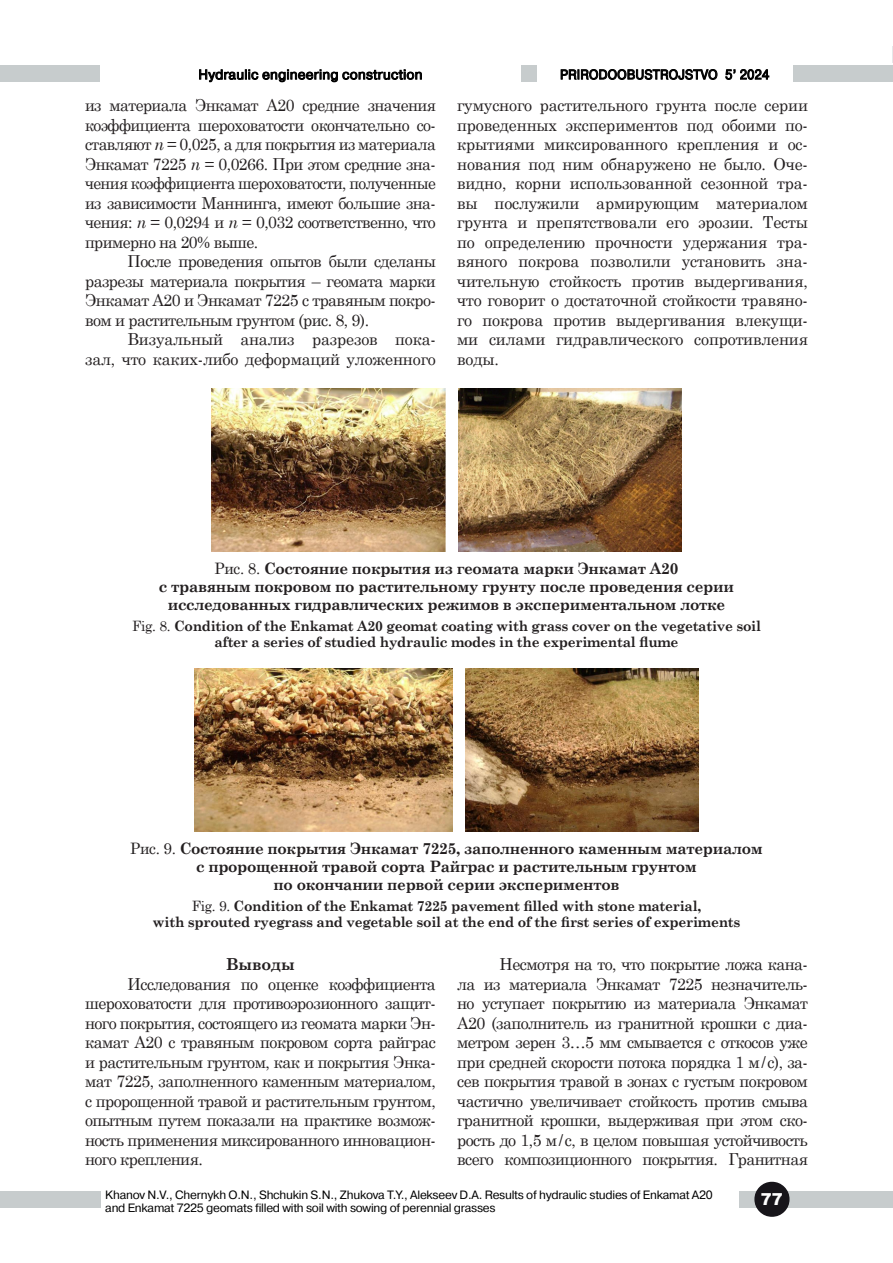
<style>
.page{position:relative;width:893px;height:1263px;background:#fff}
.page>*{position:absolute;margin:0;border:0;box-sizing:border-box;transform-origin:0 0}
.t1{font:16.5px/19.5px "Century Schoolbook";letter-spacing:-.035em;color:#231f20;text-align:justify}
.t2{font:16.5px/19.5px "Century Schoolbook";letter-spacing:-.035em;color:#231f20;text-align:justify;scale:.96 1}
.t3{font:16.5px/19.5px "Century Schoolbook";letter-spacing:-.01em;color:#231f20;text-align:right}
.t4{font:700 16.5px "Century Schoolbook";color:#231f20}
.t5{font:900 16.5px "Arial";color:#fff}
.t6{font:700 15.75px/18px "Century Schoolbook";letter-spacing:-.02em;color:#231f20;text-align:center}
.t7{font:700 14.25px/16.5px "Century Schoolbook";letter-spacing:-.02em;color:#231f20;text-align:center}
.t8{font:13.5px "Pragmatica C";letter-spacing:.02em;color:#000}
.t9{font:13.5px "Pragmatica C";letter-spacing:.02em;color:#000;scale:.91 1}
.t10{font:12px/12.8px "Pragmatica C";letter-spacing:-.02em;color:#000}
.s1{font-style:italic}
.s2{font-weight:400}
</style>
<div class="page">
<div style="left:0;top:65px;width:893px;height:16px;background:#c7cccd"></div>
<div style="left:537px;top:65px;width:255px;height:16px;background:#fff"></div>
<svg style="left:561px;top:69px;width:157px;height:11px"></svg>
<svg style="left:725px;top:69px;width:44px;height:11px"></svg>
<div style="left:0;top:1192px;width:893px;height:16px;background:#c7cccd"></div>
<svg style="left:754px;top:1181px;width:36px;height:36px"></svg>
<div style="left:100px;top:65px;width:421px;height:16px;background:#fff"></div>
<svg style="left:199px;top:69px;width:223px;height:13px"></svg>
<svg style="left:892px;top:46px;width:1px;height:16px"></svg>
<div style="left:101px;top:1182px;width:637px;height:36px;background:#fff"></div>
<img style="left:211px;top:389px;width:234px;height:163px">
<img style="left:458px;top:389px;width:224px;height:163px">
<img style="left:195px;top:669px;width:257px;height:162px">
<img style="left:465px;top:669px;width:233px;height:162px">
<p class="t8" style="left:198px;top:67px;width:226px">Hydraulic engineering construction</p>
<p class="t2" style="left:85px;top:94px;width:367px">из материала Энкамат А20 средние значения коэффициента шероховатости окончательно со&shy;ставляют <span class="s1">n</span> = 0,025, а для покрытия из материала Энкамат 7225 <span class="s1">n</span> = 0,0266. При этом средние зна&shy;чения коэффициента шероховатости, полученные из зависимости Маннинга, имеют большие зна&shy;чения: <span class="s1">n</span> = 0,0294 и <span class="s1">n</span> = 0,032 соответственно, что примерно на 20% выше.</p>
<p class="t1" style="left:85px;top:250px;width:352px;text-indent:43px">После проведения опытов были сделаны разрезы материала покрытия – геомата марки Энкамат А20 и Энкамат 7225 с травяным покро&shy;вом и растительным грунтом (рис. 8, 9).</p>
<p class="t3" style="left:85px;top:328px;width:352px">Визуальный анализ разрезов пока-<br>зал, что каких-либо деформаций уложенного</p>
<p class="t9" style="left:560px;top:67px;width:231px">PRIRODOOBUSTROJSTVO 5’ 2024</p>
<p class="t1" style="left:457px;top:94px;width:352px">гумусного растительного грунта после серии проведенных экспериментов под обоими по&shy;крытиями миксированного крепления и ос&shy;нования под ним обнаружено не было. Оче&shy;видно, корни использованной сезонной тра&shy;вы послужили армирующим материалом грунта и препятствовали его эрозии. Тесты по определению прочности удержания тра&shy;вяного покрова позволили установить зна&shy;чительную стойкость против выдергивания, что говорит о достаточной стойкости травяно&shy;го покрова против выдергивания влекущи&shy;ми силами гидравлического сопротивления воды.</p>
<p class="t6" style="left:159px;top:559px;width:577px"><span class="s2">Рис. 8.</span> Состояние покрытия из геомата марки Энкамат А20<br>с травяным покровом по растительному грунту после проведения серии исследованных гидравлических режимов в экспериментальном лотке</p>
<p class="t7" style="left:132px;top:617px;width:630px"><span class="s2">Fig. 8.</span> Condition of the Enkamat A20 geomat coating with grass cover on the vegetative soil after a series of studied hydraulic modes in the experimental flume</p>
<p class="t6" style="left:130px;top:838px;width:634px"><span class="s2">Рис. 9.</span> Состояние покрытия Энкамат 7225, заполненного каменным материалом с пророщенной травой сорта Райграс и растительным грунтом<br>по окончании первой серии экспериментов</p>
<p class="t7" style="left:153px;top:896px;width:589px"><span class="s2">Fig. 9.</span> Condition of the Enkamat 7225 pavement filled with stone material,<br>with sprouted ryegrass and vegetable soil at the end of the first series of experiments</p>
<p class="t4" style="left:226px;top:952px;width:70px">Выводы</p>
<p class="t1" style="left:85px;top:973px;width:352px;text-indent:43px">Исследования по оценке коэффициента шероховатости для противоэрозионного защит&shy;ного покрытия, состоящего из геомата марки Эн&shy;камат А20 с травяным покровом сорта райграс и растительным грунтом, как и покрытия Энка&shy;мат 7225, заполненного каменным материалом, с пророщенной травой и растительным грунтом, опытным путем показали на практике возмож&shy;ность применения миксированного инновацион&shy;ного крепления.</p>
<p class="t1" style="left:457px;top:953px;width:352px;text-indent:43px">Несмотря на то, что покрытие ложа кана&shy;ла из материала Энкамат 7225 незначитель&shy;но уступает покрытию из материала Энкамат А20 (заполнитель из гранитной крошки с диа&shy;метром зерен 3…5 мм смывается с откосов уже при средней скорости потока порядка 1 м/с), за&shy;сев покрытия травой в зонах с густым покровом частично увеличивает стойкость против смыва гранитной крошки, выдерживая при этом ско&shy;рость до 1,5 м/с, в целом повышая устойчивость всего композиционного покрытия. Гранитная</p>
<p class="t10" style="left:105px;top:1188px;width:609px">Khanov N.V., Chernykh O.N., Shchukin S.N., Zhukova T.Y., Alekseev D.A. Results of hydraulic studies of Enkamat A20 and Enkamat 7225 geomats filled with soil with sowing of perennial grasses</p>
<p class="t5" style="left:761px;top:1187px;width:24px">77</p>
</div>
